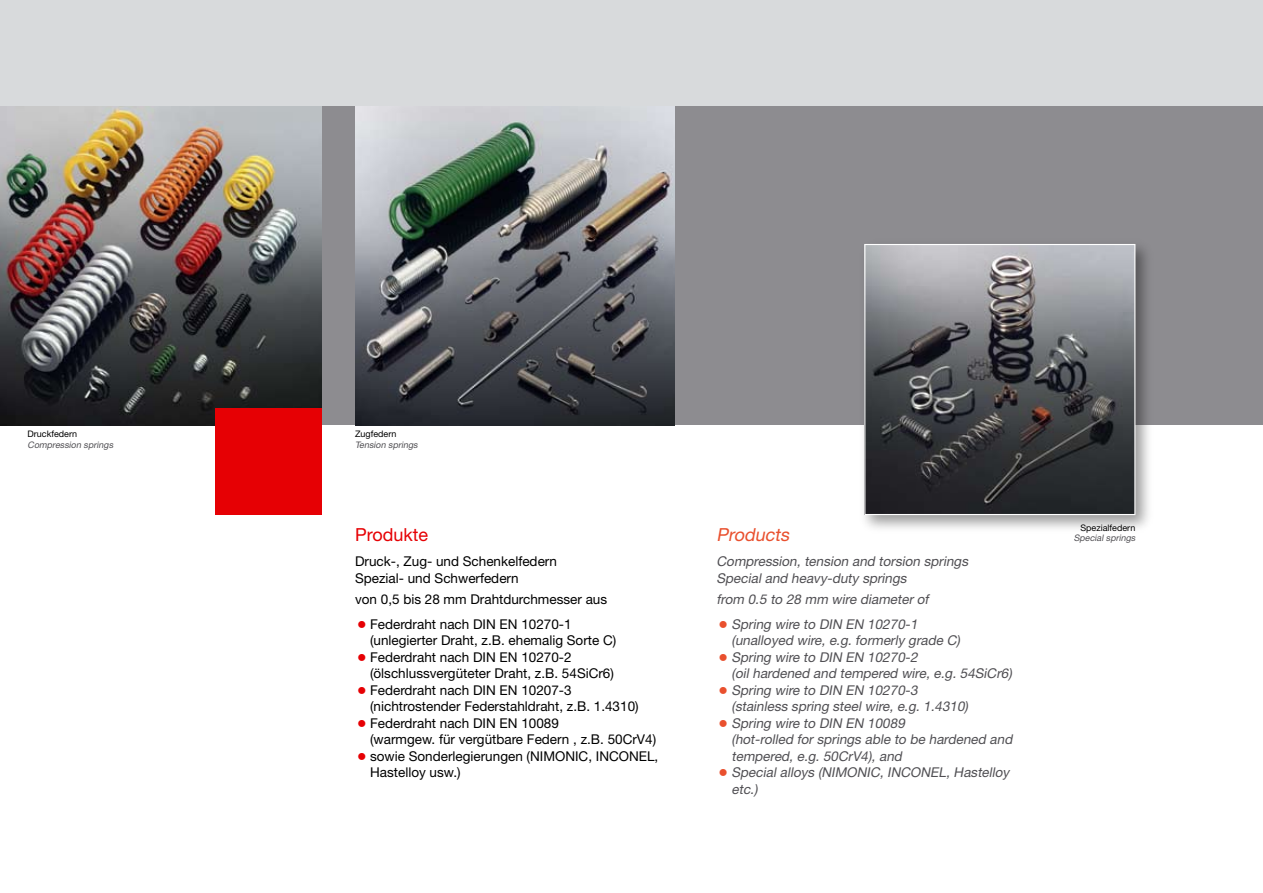
<style>
.page{position:relative;width:1263px;height:893px;background:#fff}
.page>*{position:absolute;margin:0;border:0;box-sizing:border-box;transform-origin:0 0}
.t1{font:18px "Helvetica Neue LT";color:#e60004}
.t2{font:italic 18px "Helvetica Neue LT";color:#e9502e}
.t3{font:italic 13.5px/16.5px "Helvetica Neue LT";color:#504f53}
.t4{font:13.5px/16.5px "Helvetica Neue LT";color:#000}
.t5{font:italic 9px "Helvetica Neue LT";color:#504f53}
.t6{font:9px "Helvetica Neue LT";color:#000}
.s1{font-family:"SIL Kai Reg Jian";color:#e60004}
.s2{font-family:"SIL Kai Reg Jian";font-style:normal;color:#e9502e}
</style>
<div class="page">
<div style="left:0;top:0;width:1263px;height:106px;background:#d8dadc"></div>
<div style="left:0;top:106px;width:1263px;height:319px;background:#8d8c90"></div>
<img style="left:0;top:106px;width:322px;height:319px">
<img style="left:355px;top:106px;width:319px;height:319px">
<div style="left:216px;top:409px;width:106px;height:106px;background:#e60004"></div>
<div style="left:858px;top:238px;width:296px;height:296px;background:#000;opacity:.4"></div>
<img style="left:866px;top:246px;width:267px;height:267px">
<div style="left:864px;top:244px;width:271px;height:271px;border:1px solid #fff"></div>
<p class="t6" style="left:28px;top:429px;width:51px">Druckfedern</p>
<p class="t5" style="left:28px;top:439px;width:89px">Compression springs</p>
<p class="t6" style="left:355px;top:429px;width:43px">Zugfedern</p>
<p class="t5" style="left:355px;top:439px;width:66px">Tension springs</p>
<h1 class="t1" style="left:355px;top:524px;width:75px">Produkte</h1>
<p class="t4" style="left:355px;top:553px;width:204px">Druck-, Zug- und Schenkelfedern<br>Spezial- und Schwerfedern</p>
<p class="t4" style="left:355px;top:590px;width:254px">von 0,5 bis 28 mm Drahtdurchmesser aus</p>
<p class="t4" style="left:370px;top:615px;width:248px;text-indent:-15px"><span class="s1">●</span>Federdraht nach DIN EN 10270-1 (unlegierter Draht, z.B. ehemalig Sorte C)</p>
<p class="t4" style="left:370px;top:648px;width:245px;text-indent:-15px"><span class="s1">●</span>Federdraht nach DIN EN 10270-2 (ölschlussvergüteter Draht, z.B. 54SiCr6)</p>
<p class="t4" style="left:370px;top:681px;width:270px;text-indent:-15px"><span class="s1">●</span>Federdraht nach DIN EN 10207-3 (nichtrostender Federstahldraht, z.B. 1.4310)</p>
<p class="t4" style="left:370px;top:714px;width:288px;text-indent:-15px"><span class="s1">●</span>Federdraht nach DIN EN 10089<br>(warmgew. für vergütbare Federn , z.B. 50CrV4)</p>
<p class="t4" style="left:370px;top:747px;width:290px;text-indent:-15px"><span class="s1">●</span>sowie Sonderlegierungen (NIMONIC, INCONEL,<br>Hastelloy usw.)</p>
<h1 class="t2" style="left:716px;top:524px;width:78px">Products</h1>
<p class="t3" style="left:716px;top:553px;width:256px">Compression, tension and torsion springs<br>Special and heavy -duty springs</p>
<p class="t3" style="left:716px;top:590px;width:216px">from 0.5 to 28 mm wire diameter of</p>
<p class="t3" style="left:731px;top:615px;width:230px;text-indent:-15px"><span class="s2">●</span> Spring wire to DIN EN 10270-1 (unalloyed wire, e.g. formerly grade C)</p>
<p class="t3" style="left:731px;top:648px;width:282px;text-indent:-15px"><span class="s2">●</span> Spring wire to DIN EN 10270-2<br>(oil hardened and tempered wire, e.g. 54SiCr6)</p>
<p class="t3" style="left:731px;top:681px;width:238px;text-indent:-15px"><span class="s2">●</span> Spring wire to DIN EN 10270-3 (stainless spring steel wire, e.g. 1.4310)</p>
<p class="t3" style="left:731px;top:714px;width:285px;text-indent:-15px"><span class="s2">●</span> Spring wire to DIN EN 10089<br>(hot-rolled for springs able to be hardened and tempered, e.g. 50CrV4), and</p>
<p class="t3" style="left:731px;top:764px;width:279px;text-indent:-15px"><span class="s2">●</span> Special alloys (NIMONIC, INCONEL, Hastelloy etc.)</p>
<p class="t6" style="left:1080px;top:522px;width:56px">Spezialfedern</p>
<p class="t5" style="left:1074px;top:533px;width:65px">Special springs</p>
</div>
